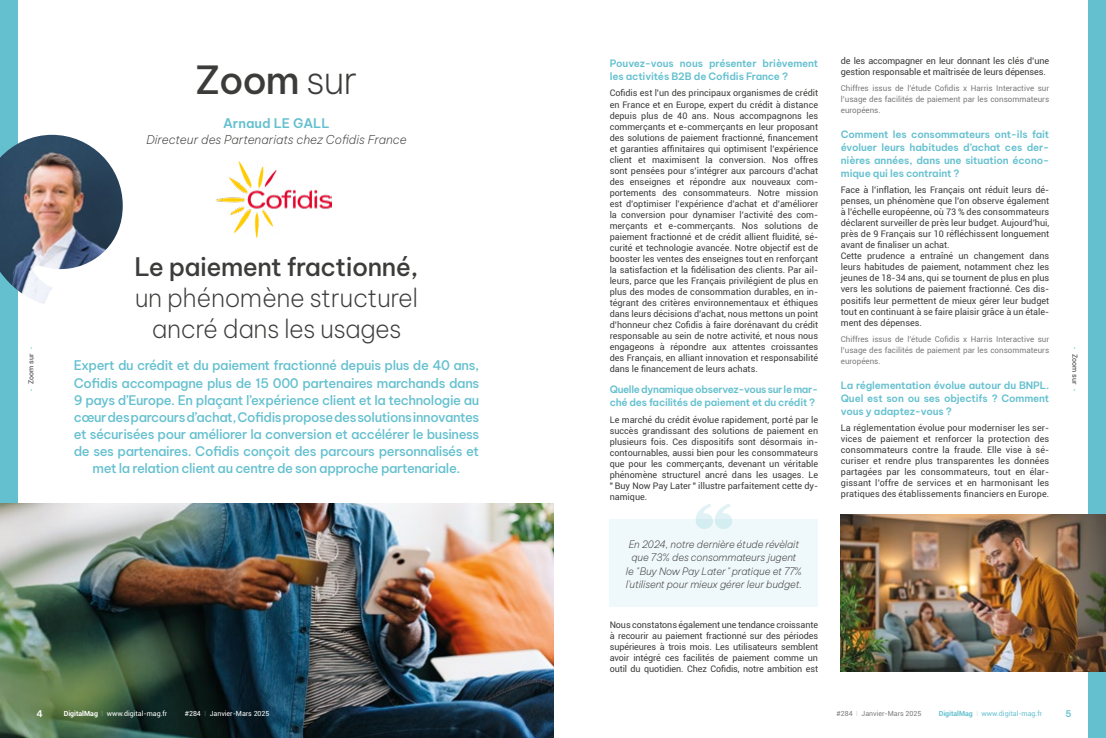
<style>
.page{position:relative;width:1106px;height:738px;background:#fff}
.page>*{position:absolute;margin:0;border:0;box-sizing:border-box;transform-origin:0 0}
.t1{font:500 38px "Be Vietnam Pro";color:#3c3c3b}
.t2{font:200 25px/31px "Be Vietnam Pro";letter-spacing:-.02em;color:#3c3c3b;text-align:center}
.t3{font:500 25px "Be Vietnam Pro";letter-spacing:-.02em;color:#3c3c3b}
.t4{font:500 13px/17px "Be Vietnam Pro";letter-spacing:-.03em;color:#64c0cf;text-align:center}
.t5{font:600 13px "Be Vietnam Pro";color:#64c0cf}
.t6{font:italic 200 12px "Be Vietnam Pro";color:#3c3c3b}
.t7{font:600 10px/13px "Be Vietnam Pro";letter-spacing:-.015em;color:#64c0cf}
.t8{font:italic 200 10px/13.5px "Be Vietnam Pro";letter-spacing:-.01em;color:#3c3c3b;text-align:center}
.t9{font:9px/11px "Roboto";color:#3c3c3b;text-align:justify}
.t10{font:600 9px "Be Vietnam Pro";color:#fff}
.t11{font:600 9px "Be Vietnam Pro";color:#64c0cf}
.t12{font:8px/11px "Roboto";color:#7c7b7b;text-align:justify}
.t13{font:7px "Roboto";color:#fff}
.t14{font:7px "Roboto";color:#64c0cf}
.t15{font:7px "Roboto";color:#7c7b7b}
.t16{font:7px "Roboto";color:#3c3c3b}
.s1{font-weight:200}
.s2{font-size:5.5px;color:#64c0cf}
.s3{font-weight:700}
.s4{font-weight:100}
</style>
<div class="page">
<div style="left:609px;top:519px;width:209px;height:87px;background:#eff8fa"></div>
<svg style="left:696px;top:504px;width:36px;height:24px"></svg>
<div style="left:1089px;top:0;width:17px;height:737px;background:#64c0cf"></div>
<div style="left:0;top:0;width:17px;height:737px;background:#64c0cf"></div>
<img style="left:0;top:503px;width:553px;height:234px">
<img style="left:0;top:135px;width:123px;height:169px">
<img style="left:216px;top:161px;width:115px;height:76px">
<img style="left:840px;top:514px;width:266px;height:156px">
<h1 class="t1" style="left:195px;top:48px;width:164px">Zoom <span class="s1">sur</span></h1>
<h3 class="t5" style="left:223px;top:112px;width:108px">Arnaud LE GALL</h3>
<h3 class="t6" style="left:146px;top:130px;width:262px">Directeur des Partenariats chez Cofidis France</h3>
<p class="t16" style="left:26px;top:391px;width:46px;rotate:-90deg"><span class="s2">•</span> Zoom sur <span class="s2">•</span></p>
<h2 class="t3" style="left:134px;top:245px;width:285px">Le paiement fractionné,</h2>
<h2 class="t2" style="left:135px;top:280px;width:285px">un phénomène structurel ancré dans les usages</h2>
<p class="t4" style="left:74px;top:355px;width:407px">Expert du crédit et du paiement fractionné depuis plus de 40 ans, Cofidis accompagne plus de 15 000 partenaires marchands dans 9 pays d’Europe. En plaçant l’expérience client et la technologie au cœur des parcours d’achat, Cofidis propose des solutions innovantes et sécurisées pour améliorer la conversion et accélérer le business de ses partenaires. Cofidis conçoit des parcours personnalisés et met la relation client au centre de son approche partenariale.</p>
<p class="t7" style="left:609px;top:55px;width:210px">Pouvez-vous nous présenter brièvement les activités B2B de Cofidis France ?</p>
<p class="t9" style="left:609px;top:87px;width:210px">Cofidis est l’un des principaux organismes de crédit en France et en Europe, expert du crédit à distance depuis plus de 40 ans. Nous accompagnons les commerçants et e-commerçants en leur proposant des solutions de paiement fractionné, financement et garanties affinitaires qui optimisent l’expérience client et maximisent la conversion. Nos offres sont pensées pour s’intégrer aux parcours d’achat des enseignes et répondre aux nouveaux com&shy;portements des consommateurs. Notre mission est d’optimiser l’expérience d’achat et d’améliorer la conversion pour dynamiser l’activité des com&shy;merçants et e-commerçants. Nos solutions de paiement fractionné et de crédit allient fluidité, sé&shy;curité et technologie avancée. Notre objectif est de booster les ventes des enseignes tout en renforçant la satisfaction et la fidélisation des clients. Par ail&shy;leurs, parce que les Français privilégient de plus en plus des modes de consommation durables, en in&shy;tégrant des critères environnementaux et éthiques dans leurs décisions d’achat, nous mettons un point d’honneur chez Cofidis à faire dorénavant du crédit responsable au sein de notre activité, et nous nous engageons à répondre aux attentes croissantes des Français, en alliant innovation et responsabilité dans le financement de leurs achats.</p>
<p class="t7" style="left:609px;top:382px;width:210px">Quelle dynamique observez-vous sur le mar&shy;ché des facilités de paiement et du crédit ?</p>
<p class="t9" style="left:609px;top:414px;width:210px">Le marché du crédit évolue rapidement, porté par le succès grandissant des solutions de paiement en plusieurs fois. Ces dispositifs sont désormais in&shy;contournables, aussi bien pour les consommateurs que pour les commerçants, devenant un véritable phénomène structurel ancré dans les usages. Le " Buy Now Pay Later " illustre parfaitement cette dy&shy;namique.</p>
<p class="t8" style="left:626px;top:536px;width:178px">En 2024, notre dernière étude révèlait que 73% des consommateurs jugent<br>le "Buy Now Pay Later" pratique et 77% l'utilisent pour mieux gérer leur budget.</p>
<p class="t9" style="left:609px;top:618px;width:210px">Nous constatons également une tendance croissante à recourir au paiement fractionné sur des périodes supérieures à trois mois. Les utilisateurs semblent avoir intégré ces facilités de paiement comme un outil du quotidien. Chez Cofidis, notre ambition est</p>
<p class="t9" style="left:840px;top:54px;width:210px">de les accompagner en leur donnant les clés d’une gestion responsable et maîtrisée de leurs dépenses.</p>
<p class="t12" style="left:840px;top:82px;width:210px">Chiffres issus de l’étude Cofidis x Harris Interactive sur l’usage des facilités de paiement par les consommateurs européens.</p>
<p class="t7" style="left:840px;top:126px;width:210px;text-align:justify">Comment les consommateurs ont-ils fait évoluer leurs habitudes d’achat ces der&shy;nières années, dans une situation écono&shy;mique qui les contraint ?</p>
<p class="t9" style="left:840px;top:184px;width:210px;text-align:left">Face à l’inflation, les Français ont réduit leurs dé&shy;penses, un phénomène que l’on observe également à l’échelle européenne, où 73 % des consommateurs déclarent surveiller de près leur budget. Aujourd’hui, près de 9 Français sur 10 réfléchissent longuement avant de finaliser un achat.<br>Cette prudence a entraîné un changement dans leurs habitudes de paiement, notamment chez les jeunes de 18-34 ans, qui se tournent de plus en plus vers les solutions de paiement fractionné. Ces dis&shy;positifs leur permettent de mieux gérer leur budget tout en continuant à se faire plaisir grâce à un étale&shy;ment des dépenses.</p>
<p class="t12" style="left:840px;top:333px;width:210px">Chiffres issus de l’étude Cofidis x Harris Interactive sur l’usage des facilités de paiement par les consommateurs européens.</p>
<p class="t7" style="left:840px;top:377px;width:210px;text-align:justify">La réglementation évolue autour du BNPL.<br>Quel est son ou ses objectifs ? Comment vous y adaptez-vous ?</p>
<p class="t9" style="left:840px;top:422px;width:210px">La réglementation évolue pour moderniser les ser&shy;vices de paiement et renforcer la protection des consommateurs contre la fraude. Elle vise à sé&shy;curiser et rendre plus transparentes les données partagées par les consommateurs, tout en élar&shy;gissant l’offre de services et en harmonisant les pratiques des établissements financiers en Europe.</p>
<p class="t16" style="left:1079px;top:346px;width:46px;rotate:90deg"><span class="s2">•</span> Zoom sur <span class="s2">•</span></p>
<p class="t10" style="left:36px;top:705px;width:8px">4</p>
<p class="t13" style="left:64px;top:707px;width:105px"><span class="s3">DigitalMag</span> <span class="s4">I</span> www.digital-mag.fr</p>
<p class="t13" style="left:185px;top:707px;width:86px">#284 <span class="s4">I</span> Janvier-Mars 2025</p>
<p class="t15" style="left:836px;top:707px;width:86px">#284 <span class="s4">I</span> Janvier-Mars 2025</p>
<p class="t14" style="left:938px;top:707px;width:105px"><span class="s3">DigitalMag</span> <span class="s4">I</span> www.digital-mag.fr</p>
<p class="t11" style="left:1065px;top:705px;width:8px">5</p>
</div>
